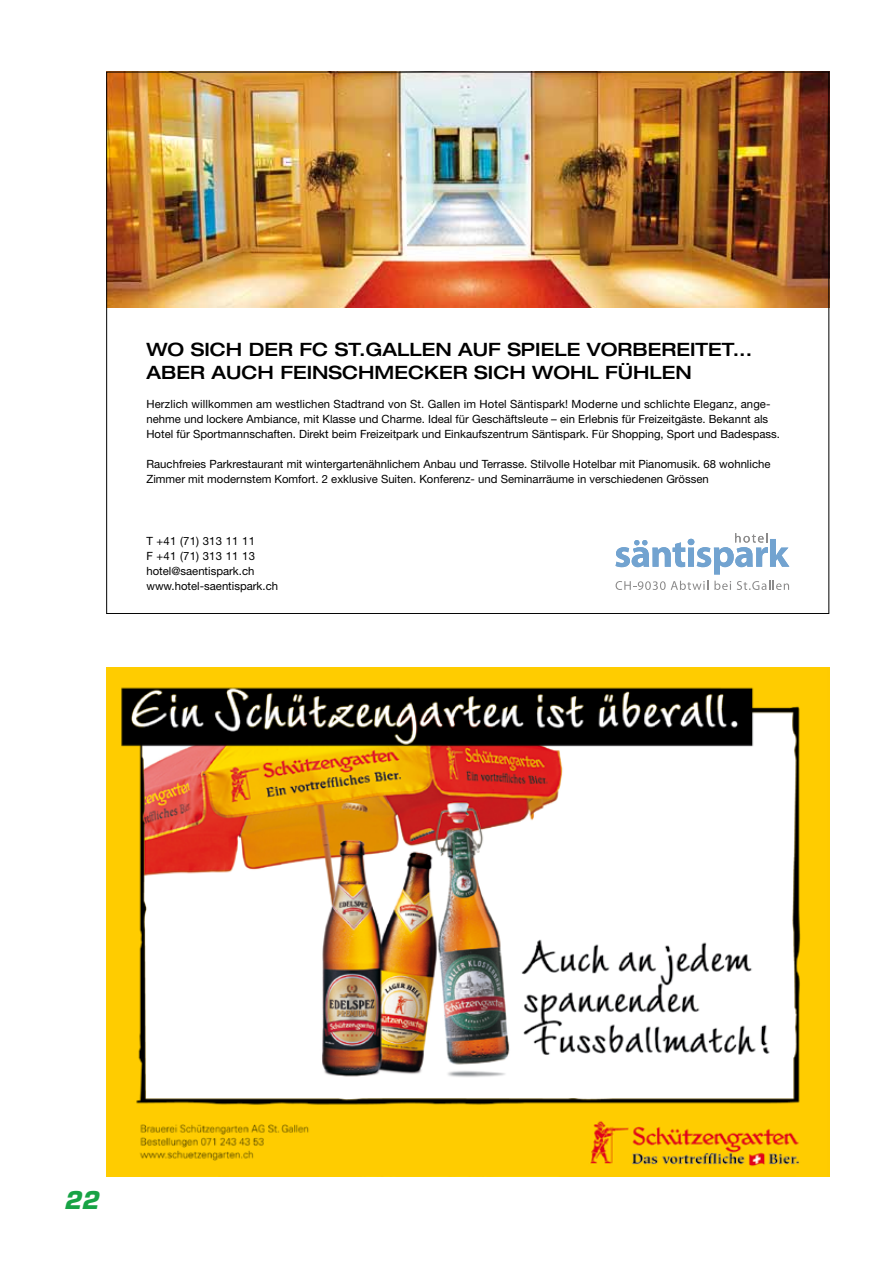
<style>
.page{position:relative;width:893px;height:1263px;background:#fff}
.page>*{position:absolute;margin:0;border:0;box-sizing:border-box;transform-origin:0 0}
.t1{font:italic 700 24px "Eurostile";color:#17a345}
.t2{font:500 expanded 18.45px/22.6px "Helvetica Neue LT Std";color:#000}
.t3{font:11.4px/14.9px "Helvetica Neue LT Std";color:#000}
</style>
<div class="page">
<img style="left:106px;top:667px;width:723px;height:510px">
<img style="left:108px;top:74px;width:719px;height:234px">
<svg style="left:615px;top:533px;width:174px;height:41px"></svg>
<svg style="left:616px;top:581px;width:92px;height:9px"></svg>
<svg style="left:714px;top:581px;width:17px;height:9px"></svg>
<svg style="left:737px;top:581px;width:52px;height:9px"></svg>
<h2 class="t2" style="left:146px;top:338px;width:607px">WO SICH DER FC ST.GALLEN AUF SPIELE VORBEREITET...<br>ABER AUCH FEINSCHMECKER SICH WOHL FÜHLEN</h2>
<p class="t3" style="left:146px;top:397px;width:635px">Herzlich willkommen am westlichen Stadtrand von St. Gallen im Hotel Säntispark! Moderne und schlichte Eleganz, ange&shy;nehme und lockere Ambiance, mit Klasse und Charme. Ideal für Geschäftsleute – ein Erlebnis für Freizeitgäste. Bekannt als<br>Hotel für Sportmannschaften. Direkt beim Freizeitpark und Einkaufszentrum Säntispark. Für Shopping, Sport und Badespass.</p>
<p class="t3" style="left:146px;top:456px;width:625px">Rauchfreies Parkrestaurant mit wintergartenähnlichem Anbau und Terrasse. Stilvolle Hotelbar mit Pianomusik. 68 wohnliche<br>Zimmer mit modernstem Komfort. 2 exklusive Suiten. Konferenz- und Seminarräume in verschiedenen Grössen</p>
<p class="t3" style="left:146px;top:533px;width:133px">T +41 (71) 313 11 11<br>F +41 (71) 313 11 13 hotel@saentispark.ch www.hotel-saentispark.ch</p>
<h1 class="t1" style="left:64px;top:1185px;width:36px">22</h1>
</div>
